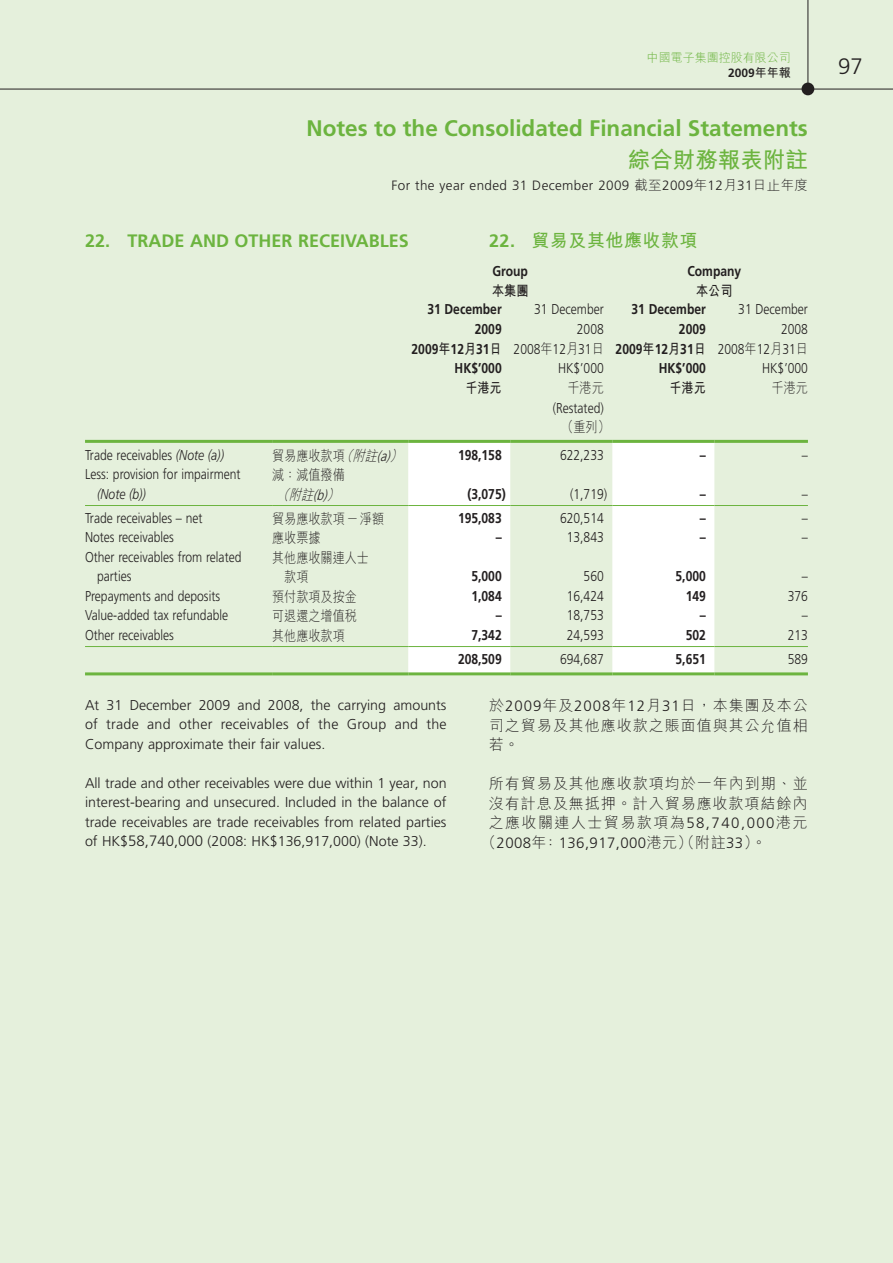
<style>
.page{position:relative;width:893px;height:1263px;background:#e5f0dc}
.page>*{position:absolute;margin:0;border:0;box-sizing:border-box;transform-origin:0 0}
.t1{font:700 22.5px "Frutiger LT Std";color:#6cb43f}
.t2{font:700 22.5px "M Hei HK";color:#6cb43f}
.t3{font:300 22.35px "Frutiger LT Std";color:#231f20}
.t4{font:700 18px "Frutiger LT Std";color:#6cb43f}
.t5{font:700 18px "M Hei HK";letter-spacing:.03em;color:#6cb43f}
.t6{font:300 15px/19.5px "M Hei HK";letter-spacing:.065em;color:#231f20;text-align:justify}
.t7{font:300 15px "Frutiger LT Std";letter-spacing:.03em;color:#231f20}
.t8{font:300 14.25px/19.5px "Frutiger LT Std";color:#231f20;text-align:justify}
.t9{font:300 14.25px/19.5px "Frutiger LT Std";color:#231f20;scale:.85 1}
.t10{font:700 14.25px "Frutiger LT Std";color:#231f20;scale:.85 1}
.t11{font:300 14.25px/19.5px "M Hei HK";color:#231f20;text-align:center;scale:.85 1}
.t12{font:700 14.25px "M Hei HK";color:#231f20;scale:.85 1}
.t13{font:italic 300 14.25px "Frutiger LT Std";color:#231f20;scale:.85 1}
.t14{font:300 13.5px "Frutiger LT Std";letter-spacing:.03em;color:#231f20}
.t15{font:300 12px "M Hei HK";color:#6cb43f}
.t16{font:700 12px "Frutiger LT Std";color:#231f20}
.s1{font-family:"M Hei HK"}
.s2{font-family:"Frutiger LT Std"}
.s3{font-weight:300}
.s4{font-family:"M Hei HK";font-weight:300}
.s5{font-style:italic}
.s6{font-family:"Frutiger LT Std";font-style:italic}
.s7{font-size:15px}
</style>
<div class="page">
<hr style="left:0;top:89px;width:893px;height:1px;background:#231f20">
<hr style="left:807px;top:0;width:1px;height:89px;background:#231f20">
<div style="left:801px;top:83px;width:13px;height:12px;background:#231f20;border-radius:50%"></div>
<svg style="left:408px;top:443px;width:306px;height:229px;fill:#fff"></svg>
<hr style="left:85px;top:440px;width:187px;height:3px;background:#6cb43f">
<hr style="left:272px;top:440px;width:136px;height:3px;background:#6cb43f">
<hr style="left:408px;top:440px;width:102px;height:3px;background:#6cb43f">
<hr style="left:510px;top:440px;width:102px;height:3px;background:#6cb43f">
<hr style="left:612px;top:440px;width:102px;height:3px;background:#6cb43f">
<hr style="left:714px;top:440px;width:94px;height:3px;background:#6cb43f">
<hr style="left:85px;top:505px;width:187px;height:1px;background:#6cb43f">
<hr style="left:272px;top:505px;width:136px;height:1px;background:#6cb43f">
<hr style="left:408px;top:505px;width:102px;height:1px;background:#6cb43f">
<hr style="left:510px;top:505px;width:102px;height:1px;background:#6cb43f">
<hr style="left:612px;top:505px;width:102px;height:1px;background:#6cb43f">
<hr style="left:714px;top:505px;width:94px;height:1px;background:#6cb43f">
<hr style="left:85px;top:646px;width:187px;height:1px;background:#6cb43f">
<hr style="left:272px;top:646px;width:136px;height:1px;background:#6cb43f">
<hr style="left:408px;top:646px;width:102px;height:1px;background:#6cb43f">
<hr style="left:510px;top:646px;width:102px;height:1px;background:#6cb43f">
<hr style="left:612px;top:646px;width:102px;height:1px;background:#6cb43f">
<hr style="left:714px;top:646px;width:94px;height:1px;background:#6cb43f">
<hr style="left:85px;top:672px;width:187px;height:3px;background:#6cb43f">
<hr style="left:272px;top:672px;width:136px;height:3px;background:#6cb43f">
<hr style="left:408px;top:672px;width:102px;height:3px;background:#6cb43f">
<hr style="left:510px;top:672px;width:102px;height:3px;background:#6cb43f">
<hr style="left:612px;top:672px;width:102px;height:3px;background:#6cb43f">
<hr style="left:714px;top:672px;width:94px;height:3px;background:#6cb43f">
<p class="t15" style="left:647px;top:49px;width:146px">中國電子集團控股有限公司</p>
<p class="t16" style="left:728px;top:65px;width:64px">2009<span class="s1">年年報</span></p>
<h1 class="t1" style="left:307px;top:115px;width:503px">Notes to the Consolidated Financial Statements</h1>
<h1 class="t2" style="left:628px;top:143px;width:181px">綜合財務報表附註</h1>
<p class="t14" style="left:392px;top:177px;width:418px">For the year ended 31 December 2009 <span class="s1">截至</span>2009<span class="s1">年</span>12<span class="s1">月</span>31<span class="s1">日止年度</span></p>
<p class="t5" style="left:489px;top:228px;width:210px"><span class="s2">22.</span> 貿易及其他應收款項</p>
<p class="t4" style="left:85px;top:231px;width:39px">22. Trade</p>
<p class="t4" style="left:190px;top:231px;width:14px">and</p>
<p class="t4" style="left:235px;top:231px;width:36px">other</p>
<p class="t4" style="left:298px;top:231px;width:10px">recei</p>
<p class="t4" style="left:345px;top:231px;width:54px">vab les</p>
<p class="t10" style="left:493px;top:263px;width:43px">Group</p>
<p class="t12" style="left:492px;top:280px;width:44px">本集團</p>
<p class="t10" style="left:687px;top:263px;width:65px">Company</p>
<p class="t12" style="left:696px;top:280px;width:44px">本公司</p>
<p class="t10" style="left:427px;top:301px;width:89px">31 December</p>
<p class="t9" style="left:534px;top:300px;width:83px">31 December</p>
<p class="t10" style="left:631px;top:301px;width:89px">31 December</p>
<p class="t9" style="left:738px;top:300px;width:83px">31 December</p>
<p class="t10" style="left:475px;top:321px;width:33px">2009</p>
<p class="t9" style="left:577px;top:319px;width:33px">2008</p>
<p class="t10" style="left:679px;top:321px;width:33px">2009</p>
<p class="t9" style="left:781px;top:319px;width:33px">2008</p>
<p class="t10" style="left:412px;top:341px;width:468px">2009<span class="s1">年</span>12<span class="s1">月</span>31<span class="s1">日</span> <span class="s3">2008</span><span class="s4">年</span><span class="s3">12</span><span class="s4">月</span><span class="s3">31</span><span class="s4">日</span> 2009<span class="s1">年</span>12<span class="s1">月</span>31<span class="s1">日</span> <span class="s3">2008</span><span class="s4">年</span><span class="s3">12</span><span class="s4">月</span><span class="s3">31</span><span class="s4">日</span></p>
<p class="t10" style="left:455px;top:360px;width:57px">HK$’000</p>
<p class="t9" style="left:558px;top:358px;width:55px">HK$’000</p>
<p class="t10" style="left:659px;top:360px;width:57px">HK$’000</p>
<p class="t9" style="left:762px;top:358px;width:55px">HK$’000</p>
<p class="t12" style="left:465px;top:377px;width:44px">千港元</p>
<p class="t11" style="left:567px;top:377px;width:44px">千港元</p>
<p class="t12" style="left:669px;top:377px;width:44px">千港元</p>
<p class="t11" style="left:772px;top:377px;width:44px">千港元</p>
<p class="t9" style="left:553px;top:398px;width:62px">(Restated)</p>
<p class="t11" style="left:561px;top:416px;width:59px">（重列）</p>
<p class="t9" style="left:85px;top:445px;width:165px">Trade receivables <span class="s5">(Note (a))</span></p>
<p class="t11" style="left:272px;top:445px;width:160px">貿易應收款項<span class="s5">（附註</span><span class="s6">(a)</span><span class="s5">）</span></p>
<p class="t10" style="left:458px;top:447px;width:53px">198,158</p>
<p class="t9" style="left:560px;top:445px;width:53px">622,233</p>
<p class="t10" style="left:700px;top:447px;width:9px">–</p>
<p class="t9" style="left:802px;top:445px;width:9px">–</p>
<p class="t9" style="left:85px;top:465px;width:185px">Less: provision for impairment</p>
<p class="t13" style="left:97px;top:486px;width:59px">(Note (b))</p>
<p class="t11" style="left:272px;top:464px;width:87px">減：減值撥備<span class="s5">（附註</span><span class="s6">(b)</span><span class="s5">）</span></p>
<p class="t10" style="left:467px;top:486px;width:47px">(3,075)</p>
<p class="t9" style="left:570px;top:484px;width:45px">(1,719)</p>
<p class="t10" style="left:700px;top:486px;width:9px">–</p>
<p class="t9" style="left:802px;top:484px;width:9px">–</p>
<p class="t9" style="left:85px;top:508px;width:140px">Trade receivables – net</p>
<p class="t11" style="left:272px;top:508px;width:133px">貿易應收款項－淨額</p>
<p class="t10" style="left:458px;top:510px;width:53px">195,083</p>
<p class="t9" style="left:560px;top:508px;width:53px">620,514</p>
<p class="t10" style="left:700px;top:510px;width:9px">–</p>
<p class="t9" style="left:802px;top:508px;width:9px">–</p>
<p class="t9" style="left:85px;top:528px;width:106px">Notes receivables</p>
<p class="t11" style="left:272px;top:527px;width:59px">應收票據</p>
<p class="t10" style="left:496px;top:529px;width:9px">–</p>
<p class="t9" style="left:567px;top:528px;width:45px">13,843</p>
<p class="t10" style="left:700px;top:529px;width:9px">–</p>
<p class="t9" style="left:802px;top:528px;width:9px">–</p>
<p class="t9" style="left:97px;top:547px;width:171px;text-indent:-12px">Other receivables from related parties</p>
<p class="t11" style="left:284px;top:547px;width:101px;text-align:left;text-indent:-12px">其他應收關連人士款項</p>
<p class="t10" style="left:471px;top:568px;width:37px">5,000</p>
<p class="t9" style="left:584px;top:567px;width:25px">560</p>
<p class="t10" style="left:676px;top:568px;width:37px">5,000</p>
<p class="t9" style="left:802px;top:567px;width:9px">–</p>
<p class="t9" style="left:85px;top:586px;width:160px">Prepayments and deposits</p>
<p class="t11" style="left:272px;top:586px;width:101px">預付款項及按金</p>
<p class="t10" style="left:471px;top:588px;width:37px">1,084</p>
<p class="t9" style="left:567px;top:586px;width:45px">16,424</p>
<p class="t10" style="left:686px;top:588px;width:25px">149</p>
<p class="t9" style="left:788px;top:586px;width:25px">376</p>
<p class="t9" style="left:85px;top:606px;width:170px">Value-added tax refundable</p>
<p class="t11" style="left:272px;top:605px;width:101px">可退還之增值稅</p>
<p class="t10" style="left:496px;top:607px;width:9px">–</p>
<p class="t9" style="left:567px;top:606px;width:45px">18,753</p>
<p class="t10" style="left:700px;top:607px;width:9px">–</p>
<p class="t9" style="left:802px;top:606px;width:9px">–</p>
<p class="t9" style="left:85px;top:625px;width:106px">Other receivables</p>
<p class="t11" style="left:272px;top:625px;width:87px">其他應收款項</p>
<p class="t10" style="left:471px;top:627px;width:37px">7,342</p>
<p class="t9" style="left:567px;top:625px;width:45px">24,593</p>
<p class="t10" style="left:686px;top:627px;width:25px">502</p>
<p class="t9" style="left:788px;top:625px;width:25px">213</p>
<p class="t10" style="left:458px;top:651px;width:53px">208,509</p>
<p class="t9" style="left:560px;top:649px;width:53px">694,687</p>
<p class="t10" style="left:676px;top:651px;width:37px">5,651</p>
<p class="t9" style="left:788px;top:649px;width:25px">589</p>
<p class="t8" style="left:85px;top:695px;width:363px">At 31 December 2009 and 2008, the carrying amounts of trade and other receivables of the Group and the Company approximate their fair values.</p>
<p class="t8" style="left:85px;top:773px;width:363px">All trade and other receivables were due within 1 year, non interest-bearing and unsecured. Included in the balance of trade receivables are trade receivables from related parties of HK$<span class="s7">58,740,000</span> (2008: HK$136,917,000) (Note 33).</p>
<p class="t6" style="left:489px;top:695px;width:320px">於<span class="s2">2009</span>年及<span class="s2">2008</span>年<span class="s2">12</span>月<span class="s2">31</span>日，本集團及本公司之貿易及其他應收款之賬面值與其公允值相若。</p>
<p class="t6" style="left:489px;top:773px;width:320px">所有貿易及其他應收款項均於一年內到期、並沒有計息及無抵押。計入貿易應收款項結餘內之應收關連人士貿易款項為<span class="s2">58,740,000</span>港元</p>
<p class="t7" style="left:481px;top:834px;width:287px"><span class="s1">（</span>2008<span class="s1">年：</span>136,917,000<span class="s1">港元）（附註</span>33<span class="s1">）。</span></p>
<h2 class="t3" style="left:838px;top:53px;width:26px">97</h2>
</div>
